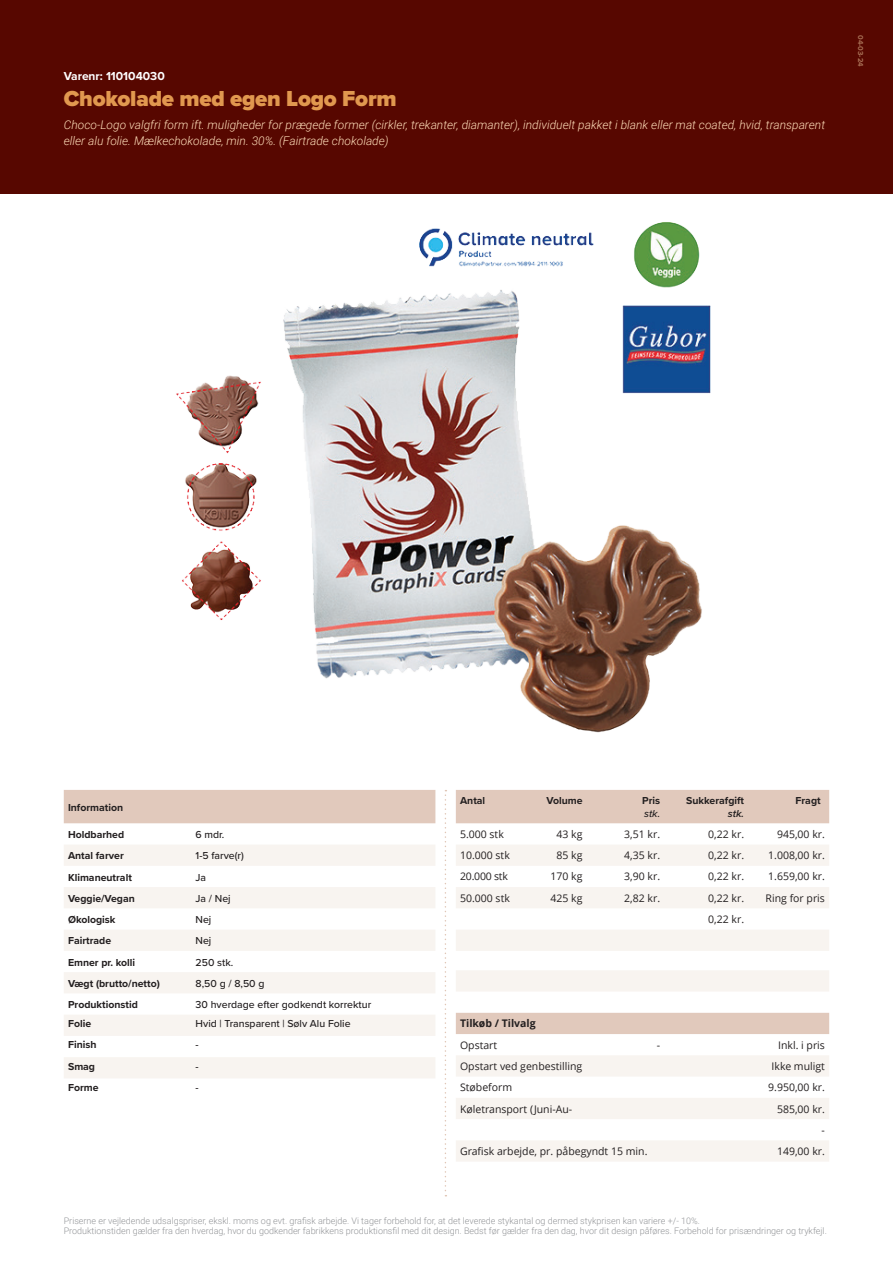
<style>
.page{position:relative;width:893px;height:1263px;background:#fff}
.page>*{position:absolute;margin:0;border:0;box-sizing:border-box;transform-origin:0 0}
.t1{font:900 22.5px "Proxima Nova";letter-spacing:-.01em;color:#e1984f}
.t2{font:italic 300 12px/16.5px "Roboto";color:#fddbb7}
.t3{font:700 12px "Proxima Nova";color:#fff}
.t4{font:10.5px/21.3px "Open Sans";color:#231f20;text-align:right}
.t5{font:700 10.5px "Proxima Nova";color:#231f20}
.t6{font:500 10.5px "Proxima Nova";color:#231f20}
.t7{font:700 10.5px "Open Sans";color:#231f20}
.t8{font:italic 500 10.5px "Proxima Nova";color:#231f20}
.t9{font:italic 600 10.5px "Proxima Nova";color:#231f20}
.t10{font:300 9px/10.8px "Roboto";color:#939598}
.t11{font:700 7.5px "Proxima Nova";color:#a66d53}
</style>
<div class="page">
<div style="left:0;top:0;width:893px;height:193px;background:#570700"></div>
<div style="left:64px;top:790px;width:371px;height:33px;background:#e1c9bc"></div>
<svg style="left:64px;top:845px;width:371px;height:233px;fill:#f8f4f0"></svg>
<div style="left:456px;top:790px;width:373px;height:34px;background:#e1c9bc"></div>
<svg style="left:456px;top:845px;width:373px;height:316px;fill:#f8f4f0"></svg>
<img style="left:176px;top:222px;width:535px;height:511px">
<svg style="left:445px;top:790px;width:1px;height:406px"></svg>
<h2 class="t3" style="left:64px;top:67px;width:102px">Varenr: 110104030</h2>
<h1 class="t1" style="left:64px;top:81px;width:334px">Chokolade med egen Logo Form</h1>
<h2 class="t2" style="left:64px;top:116px;width:763px">Choco-Logo valgfri form ift. muligheder for prægede former (cirkler, trekanter, diamanter), individuelt pakket i blank eller mat coated, hvid, transparent eller alu folie. Mælkechokolade, min. 30%. (Fairtrade chokolade)</h2>
<p class="t11" style="left:866px;top:35px;width:33px;rotate:90deg">04-03-24</p>
<p class="t5" style="left:68px;top:799px;width:57px">Information</p>
<p class="t5" style="left:68px;top:827px;width:58px">Holdbarhed</p>
<p class="t6" style="left:196px;top:827px;width:30px">6 mdr.</p>
<p class="t5" style="left:68px;top:848px;width:57px">Antal farver</p>
<p class="t6" style="left:196px;top:848px;width:50px">1-5 farve(r)</p>
<p class="t5" style="left:68px;top:869px;width:65px">Klimaneutralt</p>
<p class="t6" style="left:196px;top:869px;width:12px">Ja</p>
<p class="t5" style="left:68px;top:890px;width:68px">Veggie/Vegan</p>
<p class="t6" style="left:196px;top:890px;width:37px">Ja / Nej</p>
<p class="t5" style="left:68px;top:912px;width:49px">Økologisk</p>
<p class="t6" style="left:196px;top:912px;width:17px">Nej</p>
<p class="t5" style="left:68px;top:933px;width:45px">Fairtrade</p>
<p class="t6" style="left:196px;top:933px;width:17px">Nej</p>
<p class="t5" style="left:68px;top:954px;width:69px">Emner pr. kolli</p>
<p class="t6" style="left:196px;top:954px;width:39px">250 stk.</p>
<p class="t5" style="left:68px;top:975px;width:93px">Vægt (brutto/netto)</p>
<p class="t6" style="left:196px;top:975px;width:70px">8,50 g / 8,50 g</p>
<p class="t5" style="left:68px;top:997px;width:71px">Produktionstid</p>
<p class="t6" style="left:196px;top:997px;width:177px">30 hverdage efter godkendt korrektur</p>
<p class="t5" style="left:68px;top:1016px;width:25px">Folie</p>
<p class="t6" style="left:196px;top:1016px;width:157px">Hvid | Transparent | Sølv Alu Folie</p>
<p class="t5" style="left:68px;top:1037px;width:30px">Finish</p>
<p class="t6" style="left:196px;top:1037px;width:5px">-</p>
<p class="t5" style="left:68px;top:1058px;width:29px">Smag</p>
<p class="t6" style="left:196px;top:1058px;width:5px">-</p>
<p class="t5" style="left:68px;top:1080px;width:32px">Forme</p>
<p class="t6" style="left:196px;top:1080px;width:5px">-</p>
<p class="t5" style="left:460px;top:793px;width:27px">Antal</p>
<p class="t5" style="left:546px;top:793px;width:38px">Volume</p>
<p class="t5" style="left:642px;top:793px;width:19px">Pris</p>
<p class="t8" style="left:644px;top:806px;width:18px">stk.</p>
<p class="t5" style="left:686px;top:793px;width:59px">Sukkerafgift</p>
<p class="t9" style="left:728px;top:806px;width:18px">stk.</p>
<p class="t5" style="left:795px;top:793px;width:27px">Fragt</p>
<p class="t4" style="left:460px;top:823px;width:45px">5.000 stk</p>
<p class="t4" style="left:557px;top:823px;width:28px">43 kg</p>
<p class="t4" style="left:624px;top:823px;width:37px">3,51 kr.</p>
<p class="t4" style="left:708px;top:823px;width:37px">0,22 kr.</p>
<p class="t4" style="left:777px;top:823px;width:49px">945,00 kr.</p>
<p class="t4" style="left:460px;top:844px;width:51px">10.000 stk</p>
<p class="t4" style="left:557px;top:844px;width:28px">85 kg</p>
<p class="t4" style="left:624px;top:844px;width:37px">4,35 kr.</p>
<p class="t4" style="left:708px;top:844px;width:37px">0,22 kr.</p>
<p class="t4" style="left:768px;top:844px;width:58px">1.008,00 kr.</p>
<p class="t4" style="left:460px;top:866px;width:49px">20.000 stk</p>
<p class="t4" style="left:551px;top:866px;width:34px">170 kg</p>
<p class="t4" style="left:624px;top:866px;width:37px">3,90 kr.</p>
<p class="t4" style="left:708px;top:866px;width:37px">0,22 kr.</p>
<p class="t4" style="left:768px;top:866px;width:58px">1.659,00 kr.</p>
<p class="t4" style="left:460px;top:887px;width:51px">50.000 stk</p>
<p class="t4" style="left:551px;top:887px;width:34px">425 kg</p>
<p class="t4" style="left:624px;top:887px;width:37px">2,82 kr.</p>
<p class="t4" style="left:708px;top:887px;width:37px">0,22 kr.</p>
<p class="t4" style="left:766px;top:887px;width:61px">Ring for pris</p>
<p class="t4" style="left:708px;top:908px;width:37px">0,22 kr.</p>
<p class="t7" style="left:460px;top:1016px;width:77px">Tilkøb / Tilvalg</p>
<p class="t4" style="left:460px;top:1034px;width:39px">Opstart</p>
<p class="t4" style="left:657px;top:1034px;width:5px">-</p>
<p class="t4" style="left:778px;top:1034px;width:48px">Inkl. i pris</p>
<p class="t4" style="left:460px;top:1055px;width:124px">Opstart ved genbestilling</p>
<p class="t4" style="left:772px;top:1055px;width:55px">Ikke muligt</p>
<p class="t4" style="left:460px;top:1076px;width:54px">Støbeform</p>
<p class="t4" style="left:768px;top:1076px;width:58px">9.950,00 kr.</p>
<p class="t4" style="left:460px;top:1098px;width:114px">Køletransport (Juni-Au-</p>
<p class="t4" style="left:777px;top:1098px;width:49px">585,00 kr. -</p>
<p class="t4" style="left:460px;top:1140px;width:189px">Grafisk arbejde, pr. påbegyndt 15 min.</p>
<p class="t4" style="left:777px;top:1140px;width:49px">149,00 kr.</p>
<p class="t10" style="left:64px;top:1214px;width:764px">Priserne er vejledende udsalgspriser, ekskl. moms og evt. grafisk arbejde. Vi tager forbehold for, at det leverede stykantal og dermed stykprisen kan variere +/- 10%.<br>Produktionstiden gælder fra den hverdag, hvor du godkender fabrikkens produktionsfil med dit design. Bedst før gælder fra den dag, hvor dit design påføres. Forbehold for prisændringer og trykfejl.</p>
</div>
